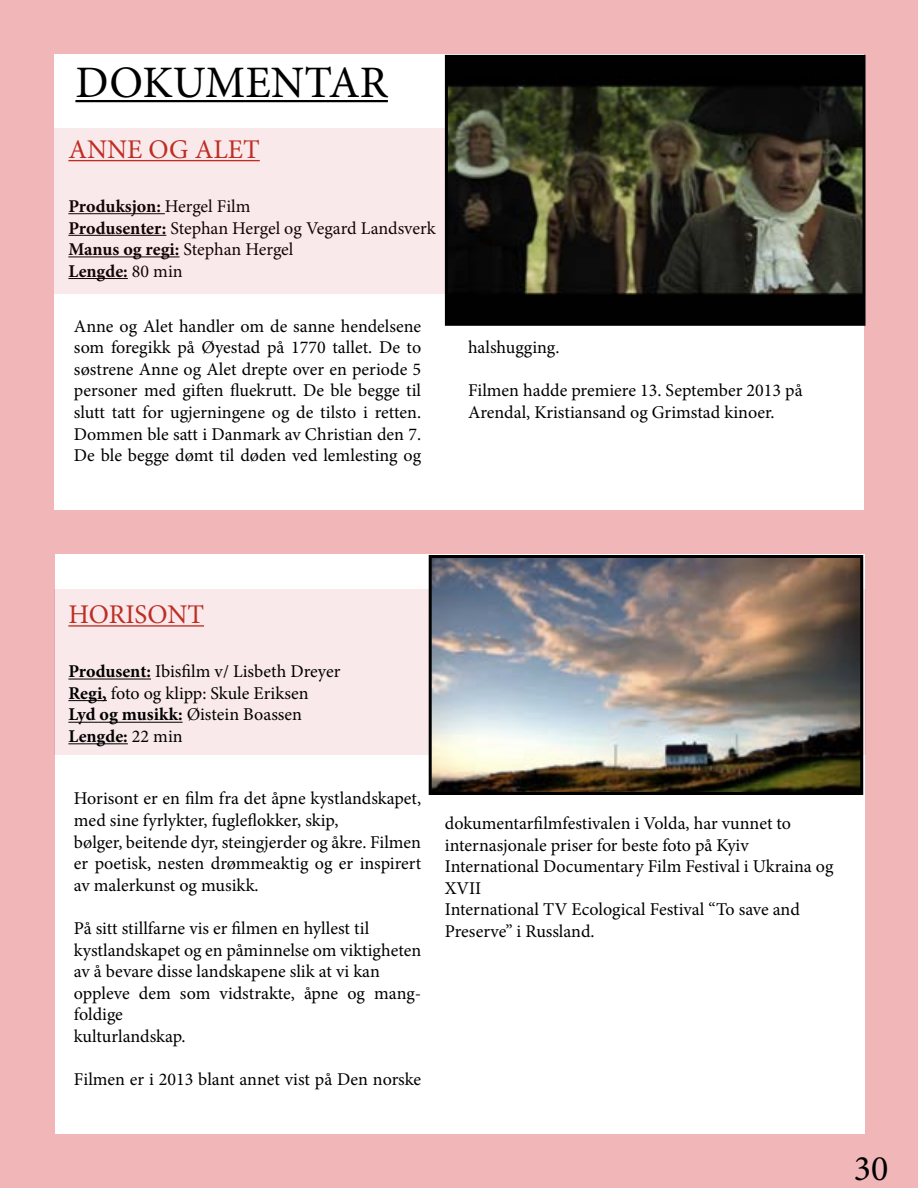
<style>
.page{position:relative;width:918px;height:1188px;background:#f0b6b8}
.page>*{position:absolute;margin:0;border:0;box-sizing:border-box;transform-origin:0 0}
.t1{font:45px "Minion Pro";color:#000}
.t2{font:36px "Minion Pro";color:#000}
.t3{font:27px "Minion Pro";color:#bd2f25}
.t4{font:18px/21.6px "Minion Pro";color:#000}
.s1{font-weight:700}
</style>
<div class="page">
<div style="left:54px;top:54px;width:810px;height:455px;background:#fff"></div>
<div style="left:54px;top:128px;width:812px;height:166px;background:#fae9ea"></div>
<hr style="left:75px;top:100px;width:313px;height:2px;background:#000">
<img style="left:449px;top:59px;width:413px;height:263px">
<div style="left:445px;top:55px;width:421px;height:271px;border:3px solid #000"></div>
<div style="left:56px;top:554px;width:810px;height:580px;background:#fff"></div>
<div style="left:54px;top:589px;width:812px;height:166px;background:#fae9ea"></div>
<hr style="left:68px;top:625px;width:136px;height:2px;background:#bd2f25">
<hr style="left:68px;top:679px;width:83px;height:1px;background:#000">
<hr style="left:68px;top:700px;width:39px;height:1px;background:#000">
<hr style="left:68px;top:722px;width:115px;height:1px;background:#000">
<hr style="left:68px;top:743px;width:60px;height:1px;background:#000">
<img style="left:433px;top:559px;width:426px;height:232px">
<div style="left:429px;top:555px;width:434px;height:240px;border:3px solid #000"></div>
<h1 class="t1" style="left:75px;top:52px;width:314px">DOKUMENTAR</h1>
<h3 class="t3" style="left:68px;top:131px;width:193px">ANNE OG ALET</h3>
<p class="t4" style="left:68px;top:195px;width:369px"><span class="s1">Produksjon:</span> Hergel Film<br><span class="s1">Produsenter:</span> Stephan Hergel og Vegard Landsverk<br><span class="s1">Manus og regi:</span> Stephan Hergel<br><span class="s1">Lengde:</span> 80 min</p>
<p class="t4" style="left:74px;top:315px;width:349px;text-align:justify">Anne og Alet handler om de sanne hendelsene som foregikk på Øyestad på 1770 tallet. De to søstrene Anne og Alet drepte over en periode 5 personer med giften fluekrutt. De ble begge til slutt tatt for ugjerningene og de tilsto i retten.<br>Dommen ble satt i Danmark av Christian den 7.<br>De ble begge dømt til døden ved lemlesting og</p>
<p class="t4" style="left:468px;top:337px;width:93px">halshugging.</p>
<p class="t4" style="left:468px;top:380px;width:336px">Filmen hadde premiere 13. September 2013 på<br>Arendal, Kristiansand og Grimstad kinoer.</p>
<h3 class="t3" style="left:68px;top:597px;width:137px">HORISONT</h3>
<p class="t4" style="left:68px;top:661px;width:273px"><span class="s1">Produsent:</span> Ibisfilm v/ Lisbeth Dreyer<br><span class="s1">Regi,</span> foto og klipp: Skule Eriksen<br><span class="s1">Lyd og musikk:</span> Øistein Boassen<br><span class="s1">Lengde:</span> 22 min</p>
<p class="t4" style="left:74px;top:788px;width:349px">Horisont er en film fra det åpne kystlandskapet, med sine fyrlykter, fugleflokker, skip,<br>bølger, beitende dyr, steingjerder og åkre. Filmen er poetisk, nesten drømmeaktig og er inspirert av malerkunst og musikk.</p>
<p class="t4" style="left:74px;top:918px;width:349px">På sitt stillfarne vis er filmen en hyllest til kystlandskapet og en påminnelse om viktigheten av å bevare disse landskapene slik at vi kan oppleve dem som vidstrakte, åpne og mang&shy;foldige<br>kulturlandskap.</p>
<p class="t4" style="left:74px;top:1069px;width:349px">Filmen er i 2013 blant annet vist på Den norske</p>
<p class="t4" style="left:445px;top:813px;width:390px">dokumentarfilmfestivalen i Volda, har vunnet to internasjonale priser for beste foto på Kyiv International Documentary Film Festival i Ukraina og XVII<br>International TV Ecological Festival “To save and Preserve” i Russland.</p>
<h2 class="t2" style="left:854px;top:1144px;width:36px">30</h2>
</div>
